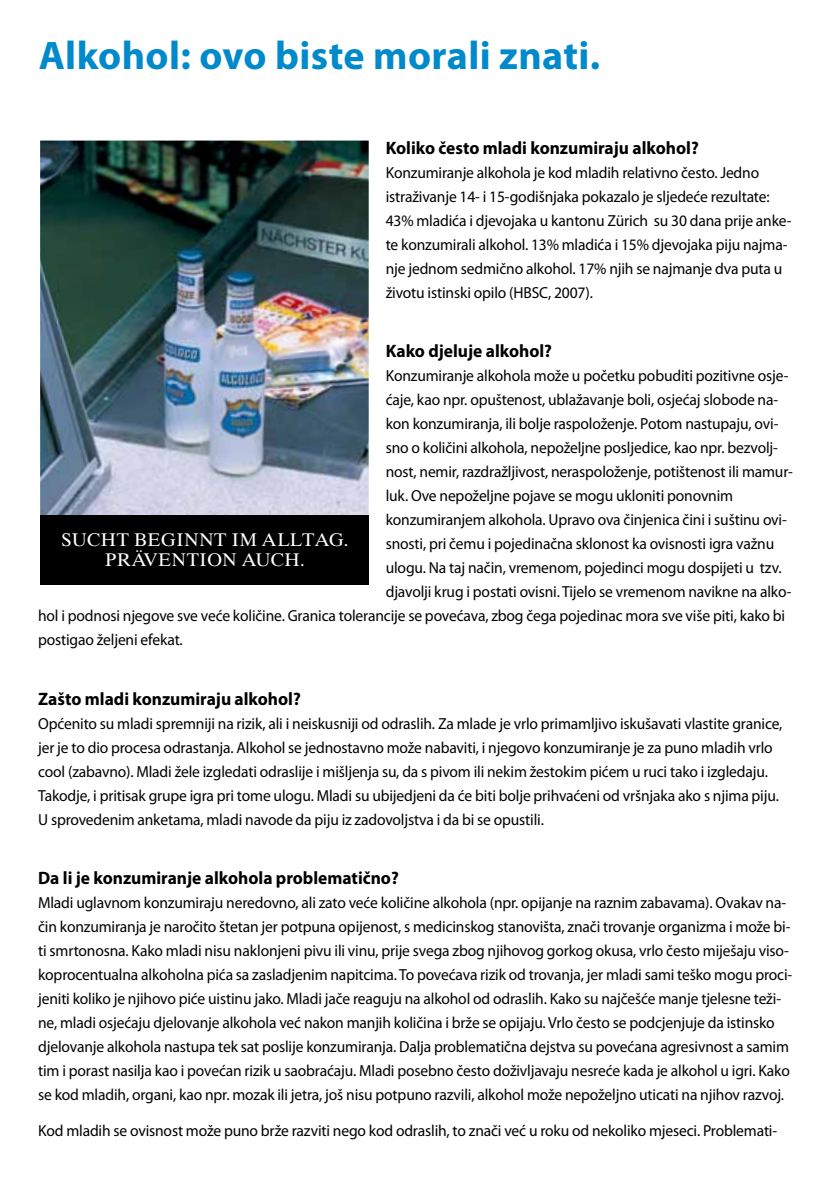
<style>
.page{position:relative;width:840px;height:1191px;background:#fff}
.page>*{position:absolute;margin:0;border:0;box-sizing:border-box;transform-origin:0 0}
.t1{font:700 40px "Myriad Pro";letter-spacing:.01em;color:#008acb}
.t2{font:18.2px/20.2px "Times Ten";letter-spacing:.02em;color:#fff;text-align:center}
.t3{font:700 18px "Myriad Pro";color:#000}
.t4{font:16px/24px "Myriad Pro";letter-spacing:-.01em;color:#000}
</style>
<div class="page">
<img style="left:40px;top:141px;width:328px;height:374px">
<div style="left:40px;top:515px;width:328px;height:69px;background:#000"></div>
<h1 class="t1" style="left:39px;top:29px;width:562px">Alkohol: ovo biste morali znati.</h1>
<p class="t3" style="left:385px;top:136px;width:314px">Koliko često mladi konzumiraju alkohol?</p>
<p class="t4" style="left:385px;top:160px;width:407px">Konzumiranje alkohola je kod mladih relativno često. Jedno istraživanje 14- i 15-godišnjaka pokazalo je sljedeće rezultate:<br>43% mladića i djevojaka u kantonu Zürich su 30 dana prije anke&shy;te konzumirali alkohol. 13% mladića i 15% djevojaka piju najma&shy;nje jednom sedmično alkohol. 17% njih se najmanje dva puta u životu istinski opilo (HBSC, 2007).</p>
<p class="t3" style="left:385px;top:339px;width:168px">Kako djeluje alkohol?</p>
<p class="t4" style="left:385px;top:364px;width:404px">Konzumiranje alkohola može u početku pobuditi pozitivne osje-</p>
<p class="t4" style="left:385px;top:388px;width:394px">ćaje, kao npr. opuštenost, ublažavanje boli, osjećaj slobode na-</p>
<p class="t4" style="left:385px;top:412px;width:394px">kon konzumiranja, ili bolje raspoloženje. Potom nastupaju, ovi-</p>
<p class="t4" style="left:385px;top:436px;width:393px">sno o količini alkohola, nepoželjne posljedice, kao npr. bezvolj-</p>
<p class="t4" style="left:385px;top:460px;width:408px">nost, nemir, razdražljivost, neraspoloženje, potištenost ili mamur-</p>
<p class="t4" style="left:385px;top:484px;width:349px">luk. Ove nepoželjne pojave se mogu ukloniti ponovnim</p>
<p class="t4" style="left:385px;top:508px;width:402px">konzumiranjem alkohola. Upravo ova činjenica čini i suštinu ovi-</p>
<p class="t4" style="left:385px;top:532px;width:390px">snosti, pri čemu i pojedinačna sklonost ka ovisnosti igra važnu</p>
<p class="t4" style="left:385px;top:556px;width:397px">ulogu. Na taj način, vremenom, pojedinci mogu dospijeti u tzv.</p>
<p class="t4" style="left:385px;top:580px;width:407px">djavolji krug i postati ovisni. Tijelo se vremenom navikne na alko-</p>
<p class="t4" style="left:38px;top:604px;width:748px">hol i podnosi njegove sve veće količine. Granica tolerancije se povećava, zbog čega pojedinac mora sve više piti, kako bi</p>
<p class="t4" style="left:38px;top:628px;width:146px">postigao željeni efekat.</p>
<p class="t2" style="left:61px;top:529px;width:288px">SUCHT BEGINNT IM ALLTAG.<br>PRÄVENTION AUCH.</p>
<p class="t3" style="left:38px;top:687px;width:264px">Zašto mladi konzumiraju alkohol?</p>
<p class="t4" style="left:38px;top:711px;width:745px">Općenito su mladi spremniji na rizik, ali i neiskusniji od odraslih. Za mlade je vrlo primamljivo iskušavati vlastite granice, jer je to dio procesa odrastanja. Alkohol se jednostavno može nabaviti, i njegovo konzumiranje je za puno mladih vrlo cool (zabavno). Mladi žele izgledati odraslije i mišljenja su, da s pivom ili nekim žestokim pićem u ruci tako i izgledaju.<br>Takodje, i pritisak grupe igra pri tome ulogu. Mladi su ubijedjeni da će biti bolje prihvaćeni od vršnjaka ako s njima piju.<br>U sprovedenim anketama, mladi navode da piju iz zadovoljstva i da bi se opustili.</p>
<p class="t3" style="left:38px;top:866px;width:362px">Da li je konzumiranje alkohola problematično?</p>
<p class="t4" style="left:38px;top:890px;width:755px">Mladi uglavnom konzumiraju neredovno, ali zato veće količine alkohola (npr. opijanje na raznim zabavama). Ovakav na&shy;čin konzumiranja je naročito štetan jer potpuna opijenost, s medicinskog stanovišta, znači trovanje organizma i može bi&shy;ti smrtonosna. Kako mladi nisu naklonjeni pivu ili vinu, prije svega zbog njihovog gorkog okusa, vrlo često miješaju viso&shy;koprocentualna alkoholna pića sa zasladjenim napitcima. To povećava rizik od trovanja, jer mladi sami teško mogu proci&shy;jeniti koliko je njihovo piće uistinu jako. Mladi jače reaguju na alkohol od odraslih. Kako su najčešće manje tjelesne teži&shy;ne, mladi osjećaju djelovanje alkohola već nakon manjih količina i brže se opijaju. Vrlo često se podcjenjuje da istinsko djelovanje alkohola nastupa tek sat poslije konzumiranja. Dalja problematična dejstva su povećana agresivnost a samim tim i porast nasilja kao i povećan rizik u saobraćaju. Mladi posebno često doživljavaju nesreće kada je alkohol u igri. Kako se kod mladih, organi, kao npr. mozak ili jetra, još nisu potpuno razvili, alkohol može nepoželjno uticati na njihov razvoj.</p>
<p class="t4" style="left:38px;top:1118px;width:740px">Kod mladih se ovisnost može puno brže razviti nego kod odraslih, to znači već u roku od nekoliko mjeseci. Problemati-</p>
</div>
